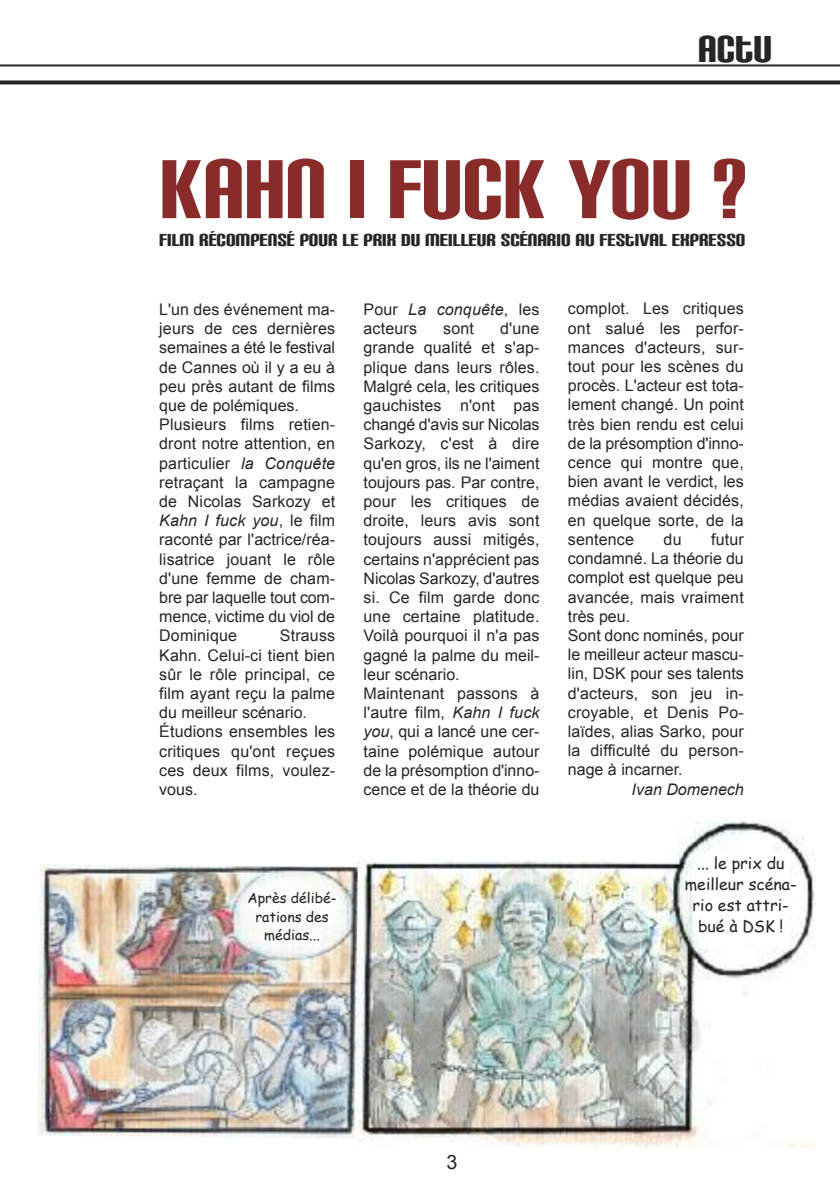
<style>
.page{position:relative;width:840px;height:1191px;background:#fff}
.page>*{position:absolute;margin:0;border:0;box-sizing:border-box;transform-origin:0 0}
.t1{font:99.2px "Carbon Block";color:#892c29}
.t2{font:45px "Carbon Block";color:#272627}
.t3{font:20.8px "Carbon Block";color:#272627;scale:1.11 1}
.t4{font:19.8px "Arial";color:#272627}
.t5{font:16px/19.2px "Arial";letter-spacing:.01em;color:#272627}
.t6{font:16px/21px "Comic Sans MS";color:#272627;text-align:center}
.t7{font:italic 16px "Arial";color:#272627}
.t8{font:14px/18.4px "Comic Sans MS";color:#272627;text-align:center}
.s1{font-style:italic}
</style>
<div class="page">
<hr style="left:0;top:64px;width:839px;height:2px;background:#272627">
<svg style="left:0;top:80px;width:839px;height:4px;background:#403f40"></svg>
<img style="left:357px;top:821px;width:457px;height:326px">
<img style="left:38px;top:864px;width:319px;height:274px">
<div style="left:293px;top:807px;width:372px;height:52px;background:#fff"></div>
<h2 class="t2" style="left:697px;top:26px;width:75px">ACTU</h2>
<h1 class="t1" style="left:160px;top:139px;width:587px">KAHN I FUCK YOU ?</h1>
<h3 class="t3" style="left:159px;top:229px;width:529px">FILM RÉCOMPENSÉ POUR LE PRIX DU MEILLEUR SCÉNARIO AU FESTIVAL EXPRESSO</h3>
<p class="t5" style="left:159px;top:300px;width:177px">L'un des événement ma&shy;jeurs de ces dernières semaines a été le festival de Cannes où il y a eu à peu près autant de films que de polémiques.<br>Plusieurs films retien&shy;dront notre attention, en particulier <span class="s1">la Conquête </span>retraçant la campagne de Nicolas Sarkozy et<br><span class="s1">Kahn I fuck you</span>, le film raconté par l'actrice/réa&shy;lisatrice jouant le rôle d'une femme de cham&shy;bre par laquelle tout com&shy;mence, victime du viol de<br>Dominique</p>
<p class="t5" style="left:159px;top:626px;width:177px;text-indent:121px">Strauss<br>Kahn. Celui-ci tient bien sûr le rôle principal, ce film ayant reçu la palme du meilleur scénario.<br>Étudions ensembles les critiques qu'ont reçues ces deux films, voulez&shy;vous.</p>
<p class="t5" style="left:363px;top:300px;width:177px">Pour <span class="s1">La conquête</span>, les acteurs</p>
<p class="t5" style="left:363px;top:319px;width:177px;text-indent:136px">d'une grande qualité et s'ap&shy;plique dans leurs rôles.<br>Malgré cela, les critiques gauchistes n'ont pas changé d'avis sur Nicolas<br>Sarkozy, c'est à dire qu'en gros, ils ne l'aiment toujours pas. Par contre, pour les critiques de droite, leurs avis sont toujours aussi mitigés, certains n'apprécient pas<br>Nicolas Sarkozy, d'autres si. Ce film garde donc une certaine platitude.<br>Voilà pourquoi il n'a pas gagné la palme du meil&shy;leur scénario.<br>Maintenant passons à l'autre film, <span class="s1">Kahn I fuck you</span>, qui a lancé une cer&shy;taine polémique autour de la présomption d'inno&shy;cence et de la théorie du</p>
<p class="t5" style="left:443px;top:319px;width:32px">sont</p>
<p class="t8" style="left:247px;top:888px;width:91px">Après délibé&shy;rations des médias...</p>
<p class="t5" style="left:567px;top:299px;width:177px;text-align:justify">complot. Les critiques ont salué les perfor&shy;mances d'acteurs, sur&shy;tout pour les scènes du procès. L'acteur est tota&shy;lement changé. Un point très bien rendu est celui de la présomption d'inno&shy;cence qui montre que, bien avant le verdict, les médias avaient décidés, en quelque sorte, de la sentence</p>
<p class="t5" style="left:567px;top:530px;width:177px;text-indent:143px">futur condamné. La théorie du complot est quelque peu avancée, mais vraiment très peu.<br>Sont donc nominés, pour le meilleur acteur mascu&shy;lin, DSK pour ses talents d'acteurs, son jeu in&shy;croyable, et Denis Po&shy;laïdes, alias Sarko, pour la difficulté du person&shy;nage à incarner.</p>
<p class="t7" style="left:631px;top:780px;width:114px">Ivan Domenech</p>
<p class="t5" style="left:663px;top:530px;width:19px">du</p>
<p class="t6" style="left:684px;top:852px;width:113px">... le prix du meilleur scéna&shy;rio est attri&shy;bué à DSK !</p>
<p class="t4" style="left:446px;top:1150px;width:12px">3</p>
</div>
